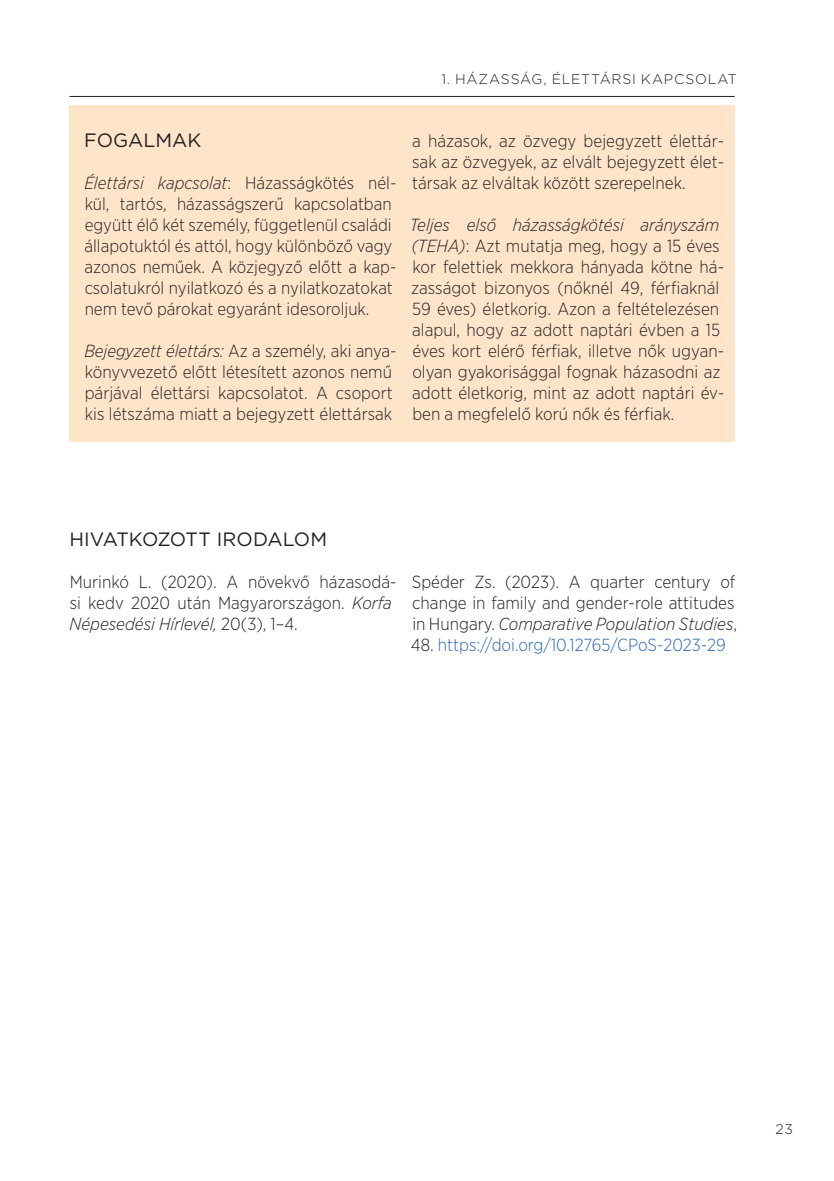
<style>
.page{position:relative;width:834px;height:1181px;background:#fff}
.page>*{position:absolute;margin:0;border:0;box-sizing:border-box;transform-origin:0 0}
.t1{font:19.25px "Gotham";color:#231f20}
.t2{font:300 17.5px/21px "Gotham Narrow";color:#231f20}
.t3{font:300 17.5px "Gotham Narrow";color:#2b67b2}
.t4{font:300 14px "Gotham";letter-spacing:.05em;color:#231f20}
.s1{font-style:italic}
.s2{color:#231f20}
</style>
<div class="page">
<hr style="left:69px;top:96px;width:665px;height:1px;background:#231f20">
<div style="left:69px;top:105px;width:665px;height:336px;background:#fee5ca"></div>
<p class="t4" style="left:441px;top:70px;width:297px">1. HÁZASSÁG, ÉLETTÁRSI KAPCSOLAT</p>
<p class="t1" style="left:84px;top:128px;width:118px">FOGALMAK</p>
<p class="t2" style="left:84px;top:172px;width:313px"><span class="s1">Élettársi kapcsolat</span>: Házasságkötés nél&shy;kül, tartós, házasságszerű kapcsolatban együtt élő két személy, függetlenül családi állapotuktól és attól, hogy különböző vagy azonos neműek. A közjegyző előtt a kap&shy;csolatukról nyilatkozó és a nyilatkozatokat nem tevő párokat egyaránt idesoroljuk.</p>
<p class="t2" style="left:84px;top:340px;width:313px"><span class="s1">Bejegyzett élettárs:</span> Az a személy, aki anya&shy;könyvvezető előtt létesített azonos nemű párjával élettársi kapcsolatot. A csoport kis létszáma miatt a bejegyzett élettársak</p>
<p class="t2" style="left:412px;top:130px;width:313px;text-align:justify">a házasok, az özvegy bejegyzett élettár&shy;sak az özvegyek, az elvált bejegyzett élet&shy;társak az elváltak között szerepelnek.</p>
<p class="t2" style="left:409px;top:214px;width:316px"><span class="s1">Teljes első házasságkötési arányszám (TEHA)</span>: Azt mutatja meg, hogy a 15 éves kor felettiek mekkora hányada kötne há&shy;zasságot bizonyos (nőknél 49, férfiaknál 59 éves) életkorig. Azon a feltételezésen alapul, hogy az adott naptári évben a 15 éves kort elérő férfiak, illetve nők ugyan&shy;olyan gyakorisággal fognak házasodni az adott életkorig, mint az adott naptári év&shy;ben a megfelelő korú nők és férfiak.</p>
<p class="t1" style="left:69px;top:527px;width:259px">HIVATKOZOTT IRODALOM</p>
<p class="t2" style="left:70px;top:571px;width:328px">Murinkó L. (2020). A növekvő házasodá&shy;si kedv 2020 után Magyarországon. <span class="s1">Korfa<br>Népesedési Hírlevél,</span> 20(3), 1–4.</p>
<p class="t2" style="left:412px;top:571px;width:327px">Spéder Zs. (2023). A quarter century of change in family and gender-role attitudes in Hungary. <span class="s1">Comparative Population Studies</span>,</p>
<p class="t3" style="left:410px;top:634px;width:316px"><span class="s2">48.</span> https://doi.org/10.12765/CPoS-2023-29</p>
<p class="t4" style="left:775px;top:1120px;width:19px">23</p>
</div>
